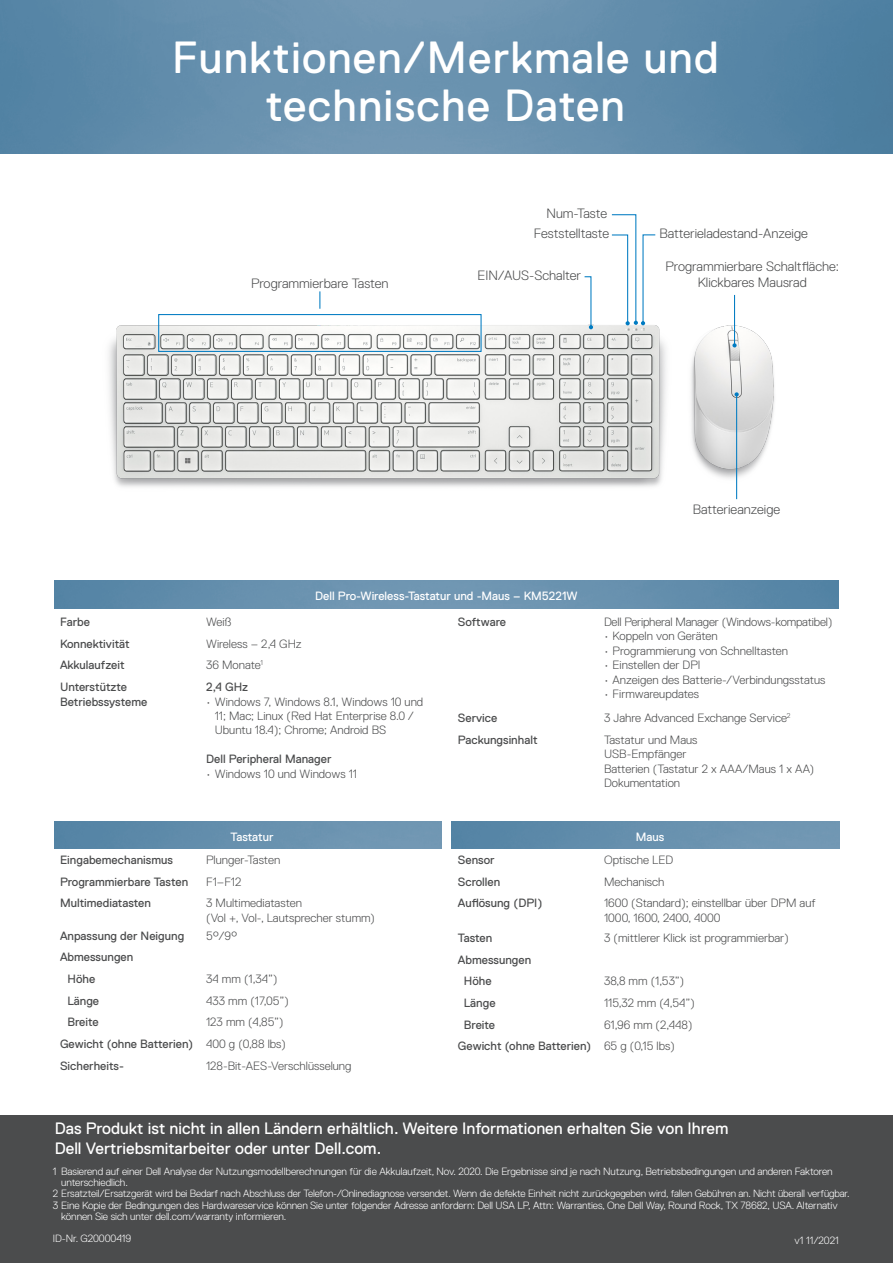
<style>
.page{position:relative;width:893px;height:1263px;background:#fff}
.page>*{position:absolute;margin:0;border:0;box-sizing:border-box;transform-origin:0 0}
.t1{font:45px/48px "Dell Replica";letter-spacing:.025em;color:#fff;text-align:center}
.t2{font:16.5px/19.8px "Dell Replica";color:#fff}
.Interior_-_body{font:300 13.5px "Dell Replica";color:#4b4c4d}
.Spec_body{font:300 12px/14.4px "Dell Replica";color:#4b4c4d}
.Spec_body-2{font:12px/14.4px "Dell Replica";color:#4b4c4d}
.Spec_body-3{font:12px "Dell Replica";color:#fff}
.Footnotes_-_white{font:300 10.5px/11.2px "Dell Replica";letter-spacing:-.01em;color:#fff}
</style>
<div class="page">
<img style="left:108px;top:291px;width:667px;height:209px">
<svg style="left:583px;top:276px;width:10px;height:53px"></svg>
<svg style="left:611px;top:214px;width:45px;height:111px"></svg>
<img style="left:0;top:0;width:893px;height:153px">
<div style="left:0;top:1115px;width:893px;height:148px;background:#4b4c4d"></div>
<img style="left:55px;top:821px;width:387px;height:28px">
<img style="left:54px;top:581px;width:785px;height:27px">
<img style="left:452px;top:821px;width:387px;height:28px">
<div style="left:158px;top:314px;width:324px;height:38px;border:1px solid #007bc2"></div>
<hr style="left:734px;top:295px;width:1px;height:50px;background:#007bc2">
<svg style="left:732px;top:343px;width:5px;height:4px"></svg>
<hr style="left:736px;top:394px;width:1px;height:105px;background:#007bc2">
<svg style="left:734px;top:392px;width:5px;height:4px"></svg>
<svg style="left:319px;top:291px;width:1px;height:18px"></svg>
<p class="t1" style="left:172px;top:33px;width:548px">Funktionen/Merkmale und technische Daten</p>
<p class="Interior_-_body" style="left:546px;top:206px;width:62px">Num-Taste</p>
<p class="Interior_-_body" style="left:251px;top:276px;width:139px">Programmierbare Tasten</p>
<p class="Interior_-_body" style="left:534px;top:226px;width:77px">Feststelltaste</p>
<p class="Interior_-_body" style="left:659px;top:226px;width:150px">Batterieladestand-Anzeige</p>
<p class="Interior_-_body" style="left:478px;top:268px;width:105px">EIN/AUS-Schalter</p>
<p class="Interior_-_body" style="left:665px;top:259px;width:175px">Programmierbare Schaltfläche:</p>
<p class="Interior_-_body" style="left:698px;top:275px;width:111px">Klickbares Mausrad</p>
<p class="Interior_-_body" style="left:693px;top:501px;width:89px">Batterieanzeige</p>
<p class="Spec_body-3" style="left:315px;top:589px;width:264px">Dell Pro-Wireless-Tastatur und -Maus – KM5221W</p>
<p class="Spec_body-2" style="left:60px;top:615px;width:31px">Farbe</p>
<p class="Spec_body" style="left:206px;top:615px;width:27px">Weiß</p>
<p class="Spec_body-2" style="left:60px;top:636px;width:71px">Konnektivität</p>
<p class="Spec_body" style="left:206px;top:636px;width:97px">Wireless – 2,4 GHz</p>
<p class="Spec_body-2" style="left:60px;top:658px;width:66px">Akkulaufzeit</p>
<p class="Spec_body" style="left:206px;top:658px;width:58px">36 Monate<sup>1</sup></p>
<p class="Spec_body-2" style="left:60px;top:680px;width:89px">Unterstützte<br>Betriebssysteme</p>
<p class="Spec_body-2" style="left:206px;top:680px;width:44px">2,4 GHz</p>
<p class="Spec_body" style="left:215px;top:694px;width:210px;text-indent:-9px">• Windows 7, Windows 8.1, Windows 10 und<br>11; Mac; Linux (Red Hat Enterprise 8.0 /<br>Ubuntu 18.4); Chrome; Android BS</p>
<p class="Spec_body-2" style="left:206px;top:752px;width:127px">Dell Peripheral Manager</p>
<p class="Spec_body" style="left:206px;top:766px;width:152px">• Windows 10 und Windows 11</p>
<p class="Spec_body-2" style="left:458px;top:615px;width:50px">Software</p>
<p class="Spec_body" style="left:604px;top:615px;width:230px">Dell Peripheral Manager (Windows-kompatibel)</p>
<p class="Spec_body" style="left:604px;top:629px;width:115px">• Koppeln von Geräten</p>
<p class="Spec_body" style="left:604px;top:644px;width:186px">• Programmierung von Schnelltasten</p>
<p class="Spec_body" style="left:604px;top:658px;width:98px">• Einstellen der DPI</p>
<p class="Spec_body" style="left:604px;top:672px;width:223px">• Anzeigen des Batterie-/Verbindungsstatus</p>
<p class="Spec_body" style="left:604px;top:687px;width:97px">• Firmwareupdates</p>
<p class="Spec_body-2" style="left:458px;top:711px;width:41px">Service</p>
<p class="Spec_body" style="left:604px;top:711px;width:188px">3 Jahre Advanced Exchange Service<sup>2</sup></p>
<p class="Spec_body-2" style="left:458px;top:733px;width:81px">Packungsinhalt</p>
<p class="Spec_body" style="left:604px;top:733px;width:95px">Tastatur und Maus</p>
<p class="Spec_body" style="left:604px;top:747px;width:84px">USB-Empfänger</p>
<p class="Spec_body" style="left:604px;top:761px;width:212px">Batterien (Tastatur 2 x AAA/Maus 1 x AA)</p>
<p class="Spec_body" style="left:604px;top:776px;width:78px">Dokumentation</p>
<p class="Spec_body-3" style="left:231px;top:830px;width:44px">Tastatur</p>
<p class="Spec_body-3" style="left:636px;top:830px;width:30px">Maus</p>
<p class="Spec_body-2" style="left:60px;top:853px;width:114px">Eingabemechanismus</p>
<p class="Spec_body" style="left:206px;top:853px;width:76px">Plunger-Tasten</p>
<p class="Spec_body-2" style="left:60px;top:874px;width:130px">Programmierbare Tasten</p>
<p class="Spec_body" style="left:206px;top:874px;width:37px">F1–F12</p>
<p class="Spec_body-2" style="left:60px;top:896px;width:92px">Multimediatasten</p>
<p class="Spec_body" style="left:206px;top:896px;width:170px">3 Multimediatasten<br>(Vol +, Vol-, Lautsprecher stumm)</p>
<p class="Spec_body-2" style="left:60px;top:928px;width:126px">Anpassung der Neigung</p>
<p class="Spec_body" style="left:206px;top:928px;width:33px">5°/9°</p>
<p class="Spec_body-2" style="left:60px;top:950px;width:75px">Abmessungen</p>
<p class="Spec_body-2" style="left:68px;top:972px;width:29px">Höhe</p>
<p class="Spec_body" style="left:206px;top:972px;width:73px">34 mm (1,34”)</p>
<p class="Spec_body-2" style="left:68px;top:993px;width:33px">Länge</p>
<p class="Spec_body" style="left:206px;top:993px;width:84px">433 mm (17,05”)</p>
<p class="Spec_body-2" style="left:68px;top:1015px;width:33px">Breite</p>
<p class="Spec_body" style="left:206px;top:1015px;width:79px">123 mm (4,85”)</p>
<p class="Spec_body-2" style="left:60px;top:1037px;width:135px">Gewicht (ohne Batterien)</p>
<p class="Spec_body" style="left:206px;top:1037px;width:81px">400 g (0,88 lbs)</p>
<p class="Spec_body-2" style="left:60px;top:1058px;width:66px">Sicherheits-</p>
<p class="Spec_body" style="left:206px;top:1058px;width:147px">128-Bit-AES-Verschlüsselung</p>
<p class="Spec_body-2" style="left:458px;top:853px;width:38px">Sensor</p>
<p class="Spec_body" style="left:604px;top:853px;width:71px">Optische LED</p>
<p class="Spec_body-2" style="left:458px;top:874px;width:44px">Scrollen</p>
<p class="Spec_body" style="left:604px;top:874px;width:62px">Mechanisch</p>
<p class="Spec_body-2" style="left:458px;top:896px;width:86px">Auflösung (DPI)</p>
<p class="Spec_body" style="left:604px;top:896px;width:213px">1600 (Standard); einstellbar über DPM auf<br>1000, 1600, 2400, 4000</p>
<p class="Spec_body-2" style="left:458px;top:931px;width:36px">Tasten</p>
<p class="Spec_body" style="left:604px;top:931px;width:186px">3 (mittlerer Klick ist programmierbar)</p>
<p class="Spec_body-2" style="left:458px;top:952px;width:75px">Abmessungen</p>
<p class="Spec_body-2" style="left:464px;top:974px;width:29px">Höhe</p>
<p class="Spec_body" style="left:604px;top:974px;width:82px">38,8 mm (1,53”)</p>
<p class="Spec_body-2" style="left:464px;top:996px;width:33px">Länge</p>
<p class="Spec_body" style="left:604px;top:996px;width:92px">115,32 mm (4,54”)</p>
<p class="Spec_body-2" style="left:464px;top:1017px;width:33px">Breite</p>
<p class="Spec_body" style="left:604px;top:1017px;width:90px">61,96 mm (2,448)</p>
<p class="Spec_body-2" style="left:458px;top:1039px;width:135px">Gewicht (ohne Batterien)</p>
<p class="Spec_body" style="left:604px;top:1039px;width:72px">65 g (0,15 lbs)</p>
<p class="t2" style="left:55px;top:1118px;width:675px">Das Produkt ist nicht in allen Ländern erhältlich. Weitere Informationen erhalten Sie von Ihrem<br>Dell Vertriebsmitarbeiter oder unter Dell.com.</p>
<p class="Footnotes_-_white" style="left:61px;top:1165px;width:773px;text-indent:-8px">1 Basierend auf einer Dell Analyse der Nutzungsmodellberechnungen für die Akkulaufzeit, Nov. 2020. Die Ergebnisse sind je nach Nutzung, Betriebsbedingungen und anderen Faktoren unterschiedlich.</p>
<p class="Footnotes_-_white" style="left:53px;top:1188px;width:798px">2 Ersatzteil/Ersatzgerät wird bei Bedarf nach Abschluss der Telefon-/Onlinediagnose versendet. Wenn die defekte Einheit nicht zurückgegeben wird, fallen Gebühren an. Nicht überall verfügbar.</p>
<p class="Footnotes_-_white" style="left:61px;top:1199px;width:778px;text-indent:-8px">3 Eine Kopie der Bedingungen des Hardwareservice können Sie unter folgender Adresse anfordern: Dell USA LP, Attn: Warranties, One Dell Way, Round Rock, TX 78682, USA. Alternativ können Sie sich unter dell.com/warranty informieren.</p>
<p class="Footnotes_-_white" style="left:53px;top:1233px;width:80px">ID-Nr. G20000419</p>
<p class="Footnotes_-_white" style="left:794px;top:1235px;width:46px">v1 11/2021</p>
</div>
